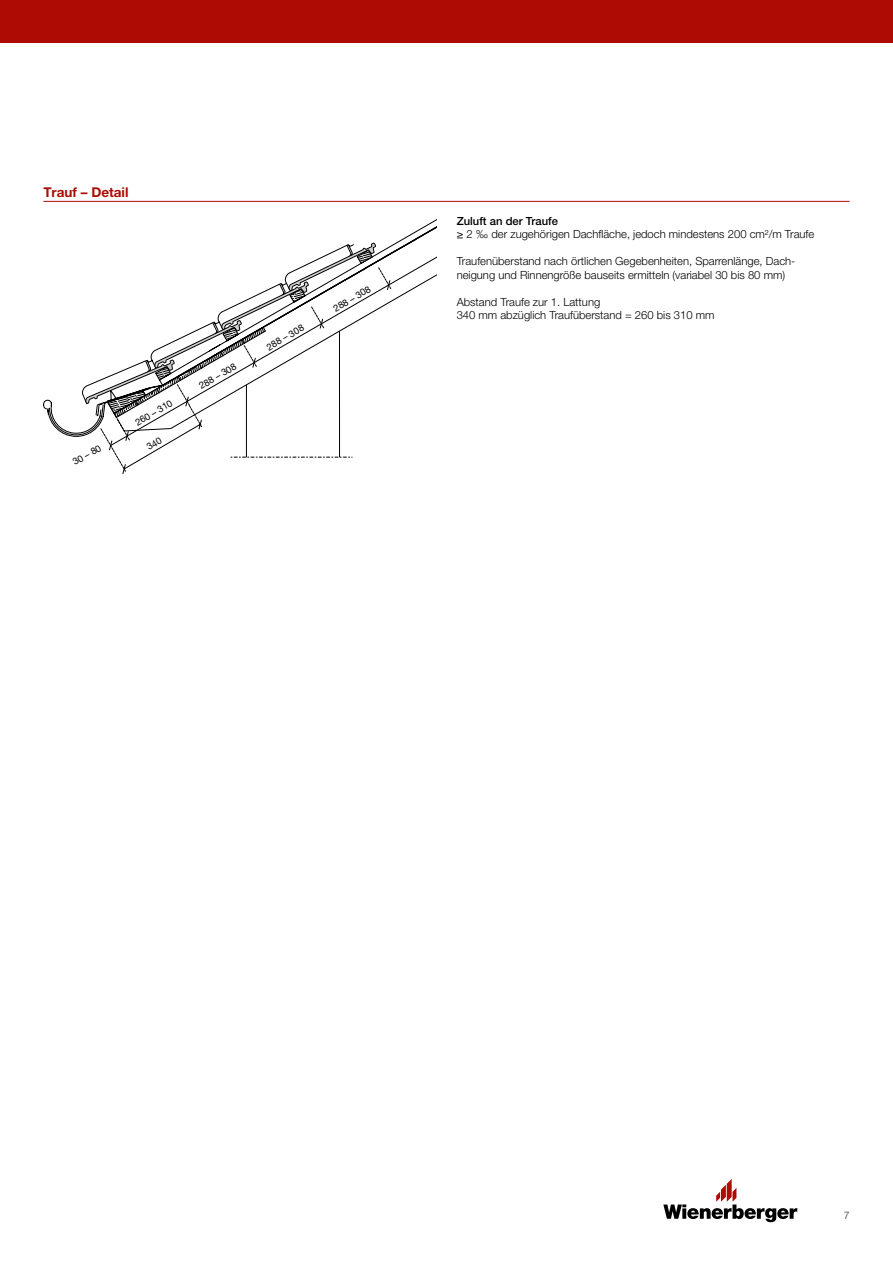
<style>
.page{position:relative;width:893px;height:1263px;background:#fff}
.page>*{position:absolute;margin:0;border:0;box-sizing:border-box;transform-origin:0 0}
.t1{font:700 13.5px "Helvetica Neue LT Pro";color:#ae0b05}
.t2{font:300 11.25px/13.5px "Helvetica Neue LT Pro";color:#000}
.t3{font:500 11.25px "Helvetica Neue LT Pro";color:#000}
.t4{font:10.5px "Helvetica Neue LT Pro";color:#636362}
.t5{font:9.45px "Helvetica Neue";color:#000}
</style>
<div class="page">
<hr style="left:43px;top:201px;width:807px;height:1px;background:#ae0b05">
<svg style="left:373px;top:238px;width:63px;height:64px"></svg>
<div style="left:0;top:0;width:893px;height:43px;background:#ae0b05"></div>
<svg style="left:663px;top:1179px;width:134px;height:43px"></svg>
<svg style="left:86px;top:243px;width:304px;height:231px"></svg>
<p class="t1" style="left:43px;top:184px;width:87px">Trauf – Detail</p>
<p class="t5" style="left:70px;top:457px;width:32px;rotate:-30deg">30 – 80</p>
<p class="t5" style="left:133px;top:417px;width:43px;rotate:-31deg">260 – 310</p>
<p class="t5" style="left:196px;top:381px;width:43px;rotate:-31deg">288 – 308</p>
<p class="t5" style="left:264px;top:342px;width:43px;rotate:-31deg">288 – 308</p>
<p class="t5" style="left:331px;top:303px;width:43px;rotate:-31deg">288 – 308</p>
<p class="t3" style="left:457px;top:214px;width:103px">Zuluft an der Traufe</p>
<p class="t2" style="left:457px;top:227px;width:359px">≥ 2 ‰ der zugehörigen Dachfläche, jedoch mindestens 200 cm²/m Traufe</p>
<p class="t2" style="left:457px;top:254px;width:340px">Traufenüberstand nach örtlichen Gegebenheiten, Sparrenlänge, Dach&shy;neigung und Rinnengröße bauseits ermitteln (variabel 30 bis 80 mm)</p>
<p class="t2" style="left:457px;top:295px;width:259px">Abstand Traufe zur 1. Lattung<br>340 mm abzüglich Traufüberstand = 260 bis 310 mm</p>
<p class="t4" style="left:844px;top:1209px;width:7px">7</p>
</div>
